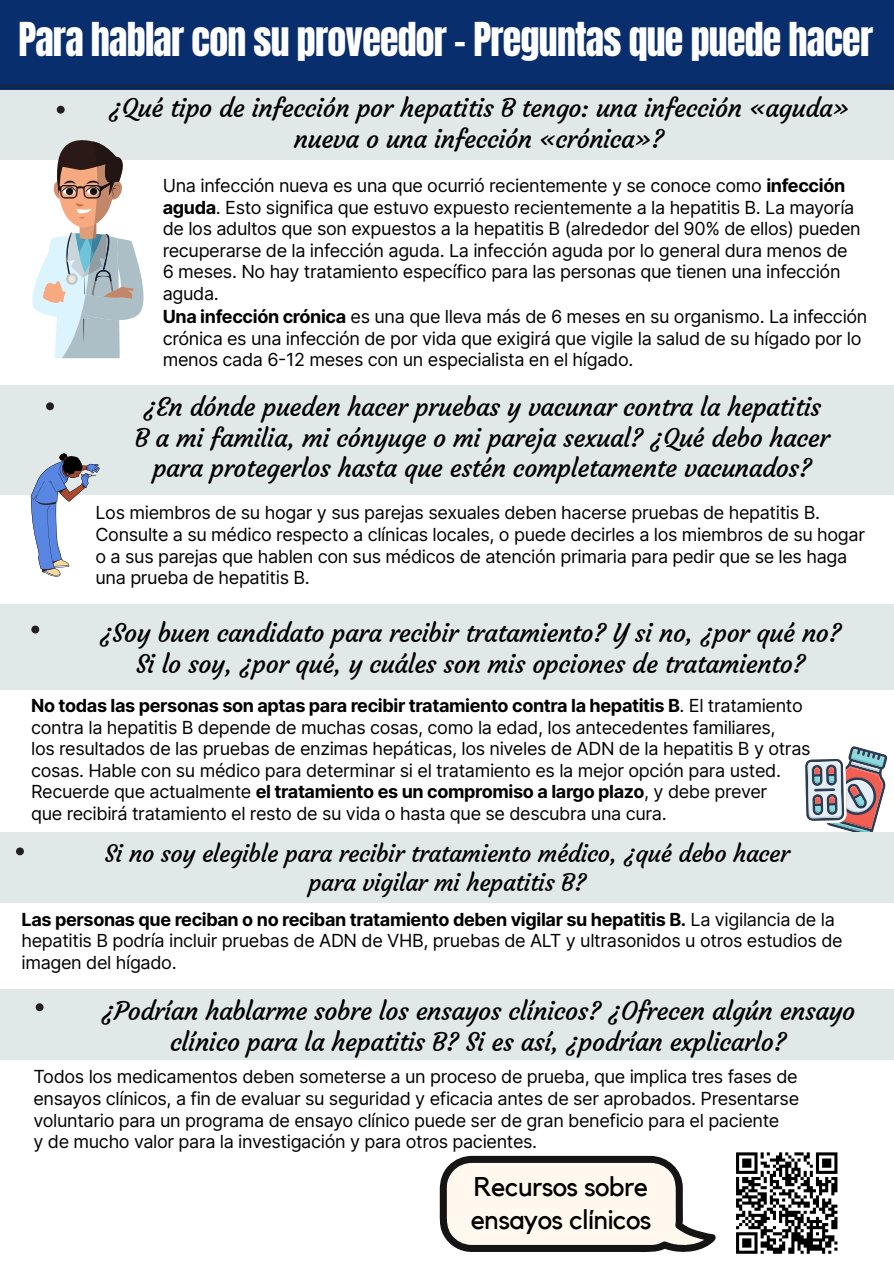
<style>
.page{position:relative;width:894px;height:1264px;background:#fff}
.page>*{position:absolute;margin:0;border:0;box-sizing:border-box;transform-origin:0 0}
.t1{font:39px "Anton";letter-spacing:-.02em;color:#fff}
.t2{font:27px/32.4px "Kollektif";letter-spacing:-.02em;color:#000}
.t3{font:25.5px/30.6px "Courgette";letter-spacing:-.02em;color:#000;text-align:center}
.t4{font:24px/28.8px "Courgette";letter-spacing:-.02em;color:#000;text-align:center}
.t5{font:18px/21.6px "Inter";letter-spacing:-.02em;color:#000}
.s1{font-weight:700}
</style>
<div class="page">
<div style="left:0;top:89px;width:893px;height:71px;background:#e1e8e8"></div>
<svg style="left:32px;top:140px;width:112px;height:218px"></svg>
<div style="left:0;top:386px;width:893px;height:109px;background:#e1e8e8"></div>
<svg style="left:31px;top:453px;width:68px;height:124px"></svg>
<div style="left:0;top:0;width:893px;height:89px;background:#092e6e"></div>
<hr style="left:0;top:84px;width:893px;height:4px;background:#112853">
<div style="left:0;top:604px;width:893px;height:86px;background:#e1e8e8"></div>
<svg style="left:805px;top:746px;width:82px;height:86px"></svg>
<div style="left:0;top:832px;width:893px;height:71px;background:#e1e8e8"></div>
<div style="left:0;top:989px;width:893px;height:71px;background:#e1e8e8"></div>
<svg style="left:736px;top:1152px;width:101px;height:101px"></svg>
<svg style="left:439px;top:1155px;width:277px;height:97px;background:#d6d1ca"></svg>
<svg style="left:57px;top:106px;width:8px;height:8px"></svg>
<svg style="left:46px;top:402px;width:8px;height:8px"></svg>
<svg style="left:31px;top:625px;width:8px;height:8px"></svg>
<svg style="left:16px;top:847px;width:8px;height:8px"></svg>
<svg style="left:36px;top:1003px;width:8px;height:8px"></svg>
<h1 class="t1" style="left:18px;top:20px;width:856px">Para hablar con su proveedor - Preguntas que puede hacer</h1>
<h3 class="t3" style="left:109px;top:93px;width:741px">¿Qué tipo de infección por hepatitis B tengo: una infección «aguda» nueva o una infección «crónica»?</h3>
<p class="t5" style="left:163px;top:174px;width:706px">Una infección nueva es una que ocurrió recientemente y se conoce como <span class="s1">infección aguda</span>. Esto significa que estuvo expuesto recientemente a la hepatitis B. La mayoría de los adultos que son expuestos a la hepatitis B (alrededor del 90% de ellos) pueden recuperarse de la infección aguda. La infección aguda por lo general dura menos de<br>6 meses. No hay tratamiento específico para las personas que tienen una infección aguda.<br><span class="s1">Una infección crónica</span> es una que lleva más de 6 meses en su organismo. La infección crónica es una infección de por vida que exigirá que vigile la salud de su hígado por lo menos cada 6-12 meses con un especialista en el hígado.</p>
<h3 class="t3" style="left:135px;top:392px;width:696px">¿En dónde pueden hacer pruebas y vacunar contra la hepatitis<br>B a mi familia, mi cónyuge o mi pareja sexual? ¿Qué debo hacer para protegerlos hasta que estén completamente vacunados?</h3>
<p class="t5" style="left:95px;top:501px;width:770px">Los miembros de su hogar y sus parejas sexuales deben hacerse pruebas de hepatitis B.<br>Consulte a su médico respecto a clínicas locales, o puede decirles a los miembros de su hogar o a sus parejas que hablen con sus médicos de atención primaria para pedir que se les haga una prueba de hepatitis B.</p>
<h3 class="t3" style="left:100px;top:618px;width:743px">¿Soy buen candidato para recibir tratamiento? Y si no, ¿por qué no?<br>Si lo soy, ¿por qué, y cuáles son mis opciones de tratamiento?</h3>
<p class="t5" style="left:31px;top:694px;width:780px"><span class="s1">No todas las personas son aptas para recibir tratamiento contra la hepatitis B</span>. El tratamiento contra la hepatitis B depende de muchas cosas, como la edad, los antecedentes familiares,<br>los resultados de las pruebas de enzimas hepáticas, los niveles de ADN de la hepatitis B y otras cosas. Hable con su médico para determinar si el tratamiento es la mejor opción para usted.<br>Recuerde que actualmente <span class="s1">el tratamiento es un compromiso a largo plazo</span>, y debe prever<br>que recibirá tratamiento el resto de su vida o hasta que se descubra una cura.</p>
<h3 class="t4" style="left:105px;top:839px;width:686px">Si no soy elegible para recibir tratamiento médico, ¿qué debo hacer para vigilar mi hepatitis B?</h3>
<p class="t5" style="left:22px;top:907px;width:822px"><span class="s1">Las personas que reciban o no reciban tratamiento deben vigilar su hepatitis B.</span> La vigilancia de la hepatitis B podría incluir pruebas de ADN de VHB, pruebas de ALT y ultrasonidos u otros estudios de imagen del hígado.</p>
<h3 class="t3" style="left:101px;top:995px;width:755px">¿Podrían hablarme sobre los ensayos clínicos? ¿Ofrecen algún ensayo clínico para la hepatitis B? Si es así, ¿podrían explicarlo?</h3>
<p class="t5" style="left:33px;top:1065px;width:767px">Todos los medicamentos deben someterse a un proceso de prueba, que implica tres fases de ensayos clínicos, a fin de evaluar su seguridad y eficacia antes de ser aprobados. Presentarse voluntario para un programa de ensayo clínico puede ser de gran beneficio para el paciente<br>y de mucho valor para la investigación y para otros pacientes.</p>
<h2 class="t2" style="left:470px;top:1170px;width:182px">Recursos sobre ensayos clínicos</h2>
</div>
